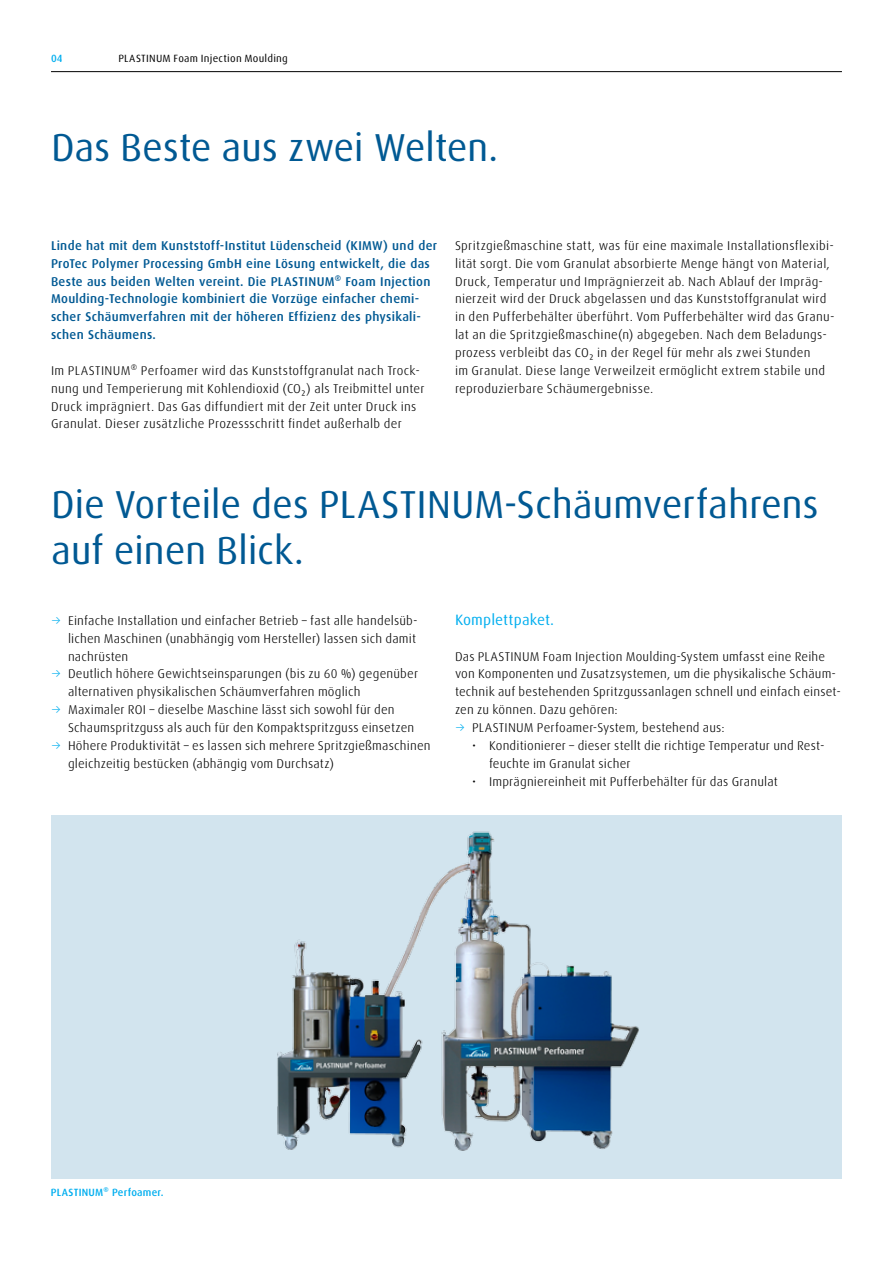
<style>
.page{position:relative;width:893px;height:1263px;background:#fff}
.page>*{position:absolute;margin:0;border:0;box-sizing:border-box;transform-origin:0 0}
.t1{font:39px/46.8px "Linde Dax Global";letter-spacing:-.01em;color:#005993}
.t2{font:15px "Linde Dax Global";letter-spacing:.005em;color:#00aeef}
.t3{font:300 12.75px/17.9px "Linde Dax Global";letter-spacing:.015em;color:#000}
.t4{font:500 12.75px/17.9px "Linde Dax Global";letter-spacing:.025em;color:#005993}
.t5{font:10.5px "Linde Dax Global";letter-spacing:.02em;color:#000}
.t6{font:500 10.5px "Linde Dax Global";letter-spacing:.02em;color:#00aeef}
.s1{color:#00aeef}
</style>
<div class="page">
<hr style="left:51px;top:71px;width:791px;height:1px;background:#000">
<div style="left:51px;top:815px;width:791px;height:363px;background:#d2e4ee"></div>
<img style="left:235px;top:831px;width:459px;height:348px">
<p class="t6" style="left:51px;top:52px;width:13px">04</p>
<p class="t5" style="left:118px;top:52px;width:171px">PLASTINUM Foam Injection Moulding</p>
<h1 class="t1" style="left:51px;top:124px;width:449px">Das Beste aus zwei Welten.</h1>
<p class="t4" style="left:51px;top:237px;width:388px">Linde hat mit dem Kunststoff-Institut Lüdenscheid (KIMW) und der ProTec Polymer Processing GmbH eine Lösung entwickelt, die das Beste aus beiden Welten vereint. Die PLASTINUM® Foam Injection Moulding-Technologie kombiniert die Vorzüge einfacher chemi&shy;scher Schäumverfahren mit der höheren Effizienz des physikali&shy;schen Schäumens.</p>
<p class="t3" style="left:51px;top:362px;width:375px">Im PLASTINUM® Perfoamer wird das Kunststoffgranulat nach Trock&shy;nung und Temperierung mit Kohlendioxid (CO₂) als Treibmittel unter Druck imprägniert. Das Gas diffundiert mit der Zeit unter Druck ins Granulat. Dieser zusätzliche Prozessschritt findet außerhalb der</p>
<p class="t3" style="left:455px;top:237px;width:381px">Spritzgießmaschine statt, was für eine maximale Installationsflexibi&shy;lität sorgt. Die vom Granulat absorbierte Menge hängt von Material, Druck, Temperatur und Imprägnierzeit ab. Nach Ablauf der Impräg&shy;nierzeit wird der Druck abgelassen und das Kunststoffgranulat wird in den Pufferbehälter überführt. Vom Pufferbehälter wird das Granu&shy;lat an die Spritzgießmaschine(n) abgegeben. Nach dem Beladungs&shy;prozess verbleibt das CO₂ in der Regel für mehr als zwei Stunden<br>im Granulat. Diese lange Verweilzeit ermöglicht extrem stabile und reproduzierbare Schäumergebnisse.</p>
<h1 class="t1" style="left:51px;top:481px;width:769px">Die Vorteile des PLASTINUM-Schäumverfahrens auf einen Blick.</h1>
<p class="t3" style="left:68px;top:611px;width:351px;text-indent:-17px"><span class="s1">→</span> Einfache Installation und einfacher Betrieb – fast alle handelsüb&shy;lichen Maschinen (unabhängig vom Hersteller) lassen sich damit nachrüsten</p>
<p class="t3" style="left:68px;top:665px;width:352px;text-indent:-17px"><span class="s1">→</span> Deutlich höhere Gewichtseinsparungen (bis zu 60 %) gegenüber alternativen physikalischen Schäumverfahren möglich</p>
<p class="t3" style="left:68px;top:701px;width:348px;text-indent:-17px"><span class="s1">→</span> Maximaler ROI – dieselbe Maschine lässt sich sowohl für den<br>Schaumspritzguss als auch für den Kompaktspritzguss einsetzen</p>
<p class="t3" style="left:68px;top:736px;width:364px;text-indent:-17px"><span class="s1">→</span> Höhere Produktivität – es lassen sich mehrere Spritzgießmaschinen gleichzeitig bestücken (abhängig vom Durchsatz)</p>
<p class="t2" style="left:455px;top:611px;width:101px">Komplettpaket.</p>
<p class="t3" style="left:455px;top:647px;width:387px">Das PLASTINUM Foam Injection Moulding-System umfasst eine Reihe von Komponenten und Zusatzsystemen, um die physikalische Schäum&shy;technik auf bestehenden Spritzgussanlagen schnell und einfach einset&shy;zen zu können. Dazu gehören:</p>
<p class="t3" style="left:455px;top:719px;width:271px"><span class="s1">→</span> PLASTINUM Perfoamer-System, bestehend aus:</p>
<p class="t3" style="left:489px;top:736px;width:337px;text-indent:-17px">• Konditionierer – dieser stellt die richtige Temperatur und Rest&shy;feuchte im Granulat sicher</p>
<p class="t3" style="left:472px;top:772px;width:307px">• Imprägniereinheit mit Pufferbehälter für das Granulat</p>
<p class="t6" style="left:51px;top:1186px;width:114px">PLASTINUM® Perfoamer.</p>
</div>
